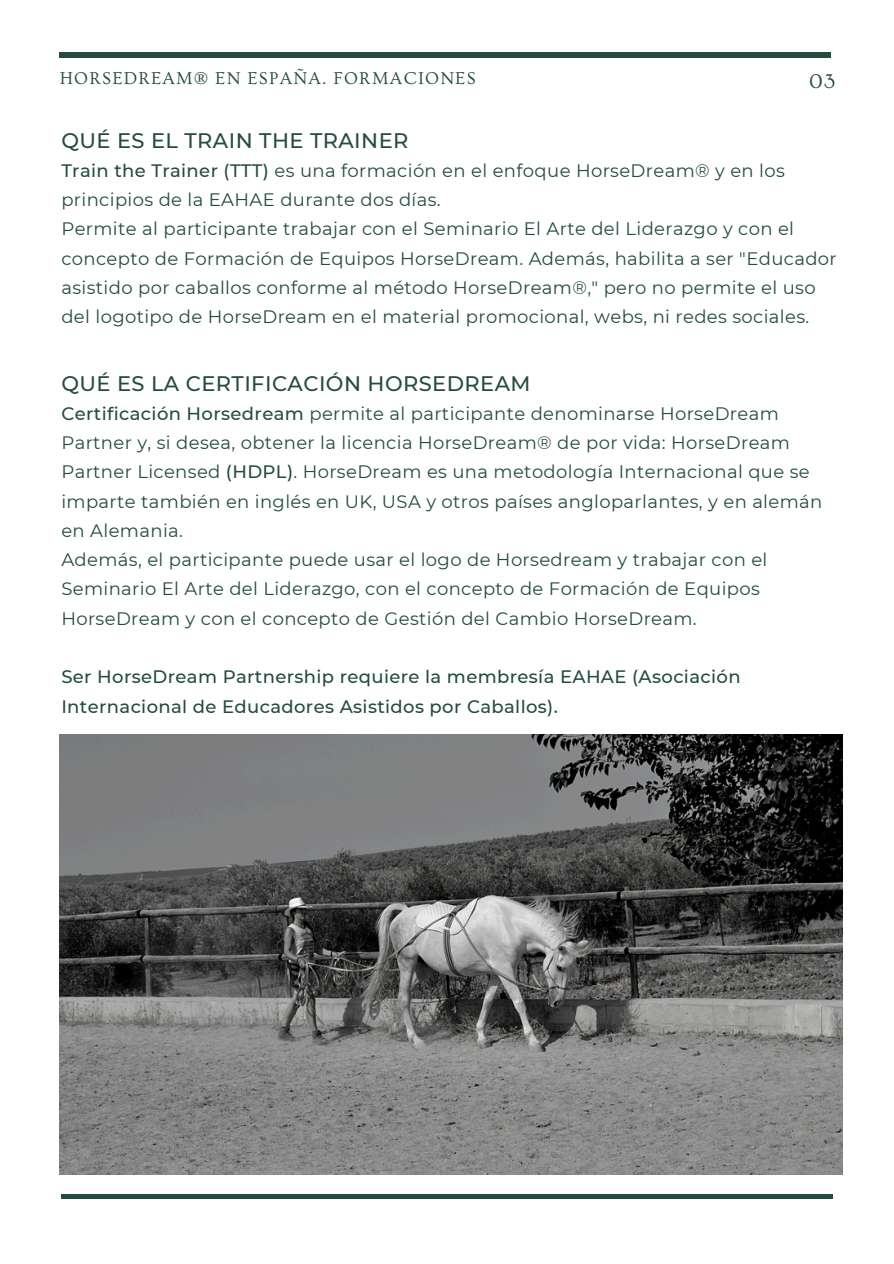
<style>
.page{position:relative;width:894px;height:1264px;background:#fff}
.page>*{position:absolute;margin:0;border:0;box-sizing:border-box;transform-origin:0 0}
.t1{font:500 21px "Montserrat";letter-spacing:.02em;color:#244c41}
.t2{font:21px "Ovo";color:#244c41}
.t3{font:18px/29.2px "Montserrat";letter-spacing:.02em;color:#244c41}
.t4{font:500 18px/29.2px "Montserrat";letter-spacing:.02em;color:#244c41}
.t5{font:18px "Ovo";letter-spacing:.07em;color:#244c41}
.s1{font-weight:500}
</style>
<div class="page">
<hr style="left:60px;top:53px;width:770px;height:4px;background:#244c41">
<hr style="left:61px;top:1194px;width:771px;height:4px;background:#244c41">
<img style="left:60px;top:734px;width:781px;height:440px">
<p class="t5" style="left:60px;top:69px;width:417px">HORSEDREAM® EN ESPAÑA. FORMACIONES</p>
<p class="t2" style="left:809px;top:69px;width:27px">03</p>
<h1 class="t1" style="left:61px;top:127px;width:348px">QUÉ ES EL TRAIN THE TRAINER</h1>
<p class="t3" style="left:61px;top:156px;width:724px"><span class="s1">Train the Trainer (TTT)</span> es una formación en el enfoque HorseDream® y en los principios de la EAHAE durante dos días.</p>
<p class="t3" style="left:61px;top:214px;width:776px">Permite al participante trabajar con el Seminario El Arte del Liderazgo y con el concepto de Formación de Equipos HorseDream. Además, habilita a ser "Educador asistido por caballos conforme al método HorseDream®," pero no permite el uso del logotipo de HorseDream en el material promocional, webs, ni redes sociales.</p>
<p class="t1" style="left:61px;top:370px;width:470px">QUÉ ES LA CERTIFICACIÓN HORSEDREAM</p>
<p class="t3" style="left:61px;top:399px;width:762px"><span class="s1">Certificación Horsedream</span> permite al participante denominarse HorseDream Partner y, si desea, obtener la licencia HorseDream® de por vida: HorseDream Partner Licensed <span class="s1">(HDPL)</span>. HorseDream es una metodología Internacional que se imparte también en inglés en UK, USA y otros países angloparlantes, y en alemán en Alemania.</p>
<p class="t3" style="left:61px;top:545px;width:707px">Además, el participante puede usar el logo de Horsedream y trabajar con el<br>Seminario El Arte del Liderazgo, con el concepto de Formación de Equipos<br>HorseDream y con el concepto de Gestión del Cambio HorseDream.</p>
<p class="t4" style="left:61px;top:662px;width:680px">Ser HorseDream Partnership requiere la membresía EAHAE (Asociación<br>Internacional de Educadores Asistidos por Caballos).</p>
</div>
